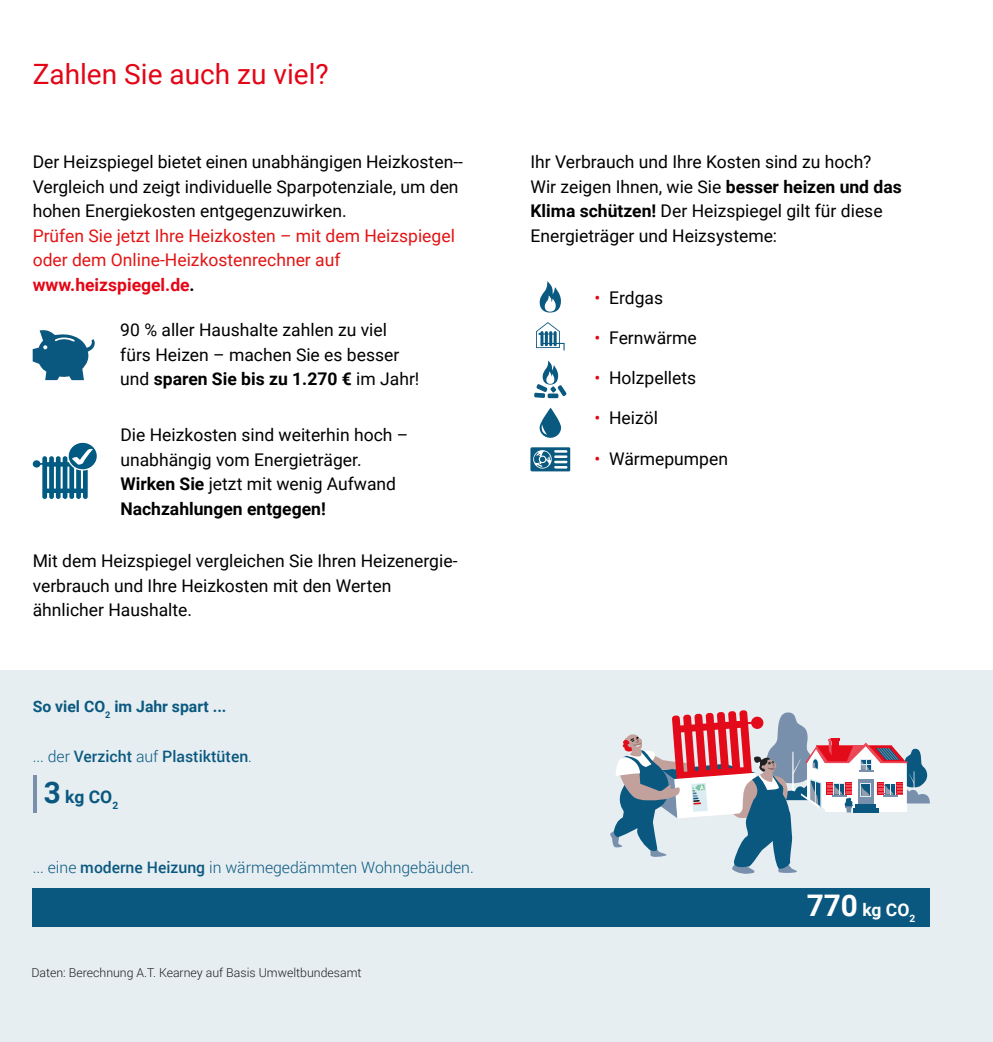
<style>
.page{position:relative;width:993px;height:1042px;background:#fff}
.page>*{position:absolute;margin:0;border:0;box-sizing:border-box;transform-origin:0 0}
.t1{font:28px "Roboto";color:#e30617}
.t2{font:17.5px/24.5px "Roboto";color:#000}
.t3{font:17.5px/24.5px "Roboto";color:#e21515}
.t4{font:700 17.5px "Roboto";color:#fff}
.t5{font:700 17.5px "Roboto";color:#0a587f}
.t6{font:300 15.75px "Roboto";color:#0a587f}
.t7{font:500 15.75px "Roboto";color:#0a587f}
.t8{font:700 15.75px "Roboto";color:#0a587f}
.t9{font:300 12.25px "Roboto";color:#1d1d1b}
.s1{font-weight:700;color:#e30617}
.s2{font-weight:700;color:#000}
.s3{font-weight:700}
.s4{font-weight:300}
.s5{font-size:29.75px}
.s6{font-weight:500}
.s7{color:#e30617}
</style>
<div class="page">
<div style="left:0;top:670px;width:992px;height:372px;background:#e6eef2"></div>
<svg style="left:33px;top:442px;width:64px;height:57px"></svg>
<svg style="left:33px;top:330px;width:62px;height:50px"></svg>
<svg style="left:534px;top:360px;width:32px;height:38px"></svg>
<svg style="left:536px;top:322px;width:28px;height:28px"></svg>
<svg style="left:539px;top:281px;width:22px;height:31px"></svg>
<div style="left:530px;top:447px;width:40px;height:24px;background:#0a5980"></div>
<svg style="left:534px;top:450px;width:33px;height:18px"></svg>
<svg style="left:539px;top:408px;width:22px;height:30px"></svg>
<div style="left:33px;top:888px;width:896px;height:38px;background:#0a587f"></div>
<hr style="left:33px;top:775px;width:4px;height:38px;background:#7990ad">
<svg style="left:610px;top:710px;width:320px;height:164px"></svg>
<h1 class="t1" style="left:33px;top:54px;width:297px">Zahlen Sie auch zu viel?</h1>
<p class="t2" style="left:33px;top:149px;width:429px;text-align:justify">Der Heizspiegel bietet einen unabhängigen Heizkosten--- Vergleich und zeigt individuelle Sparpotenziale, um den hohen Energiekosten entgegenzuwirken.</p>
<p class="t3" style="left:33px;top:222px;width:423px">Prüfen Sie jetzt Ihre Heizkosten – mit dem Heizspiegel oder dem Online-Heizkostenrechner auf <span class="s1">www.heizspiegel.de</span><span class="s2">.</span></p>
<p class="t2" style="left:120px;top:317px;width:300px">90 % aller Haushalte zahlen zu viel fürs Heizen – machen Sie es besser und <span class="s3">sparen Sie bis zu 1.270 €</span> im Jahr!</p>
<p class="t2" style="left:120px;top:422px;width:289px">Die Heizkosten sind weiterhin hoch – unabhängig vom Energieträger.<br><span class="s3">Wirken Sie</span> jetzt mit wenig Aufwand<br><span class="s3">Nachzahlungen entgegen!</span></p>
<p class="t2" style="left:33px;top:548px;width:423px">Mit dem Heizspiegel vergleichen Sie Ihren Heizenergie-- verbrauch und Ihre Heizkosten mit den Werten ähnlicher Haushalte.</p>
<p class="t8" style="left:33px;top:695px;width:195px">So viel CO<sub>2</sub> im Jahr spart ...</p>
<p class="t7" style="left:33px;top:745px;width:221px"><span class="s4">... der</span> Verzicht <span class="s4">auf</span> Plastiktüten<span class="s4">.</span></p>
<p class="t5" style="left:44px;top:785px;width:76px"><span class="s5">3</span> kg CO<sub>2</sub></p>
<p class="t6" style="left:33px;top:857px;width:442px">... eine <span class="s6">moderne Heizung</span> in wärmegedämmten Wohngebäuden.</p>
<p class="t9" style="left:31px;top:964px;width:331px">Daten: Berechnung A.T. Kearney auf Basis Umweltbundesamt</p>
<p class="t2" style="left:530px;top:149px;width:372px">Ihr Verbrauch und Ihre Kosten sind zu hoch?<br>Wir zeigen Ihnen, wie Sie <span class="s3">besser heizen und das Klima schützen!</span> Der Heizspiegel gilt für diese Energieträger und Heizsysteme:</p>
<p class="t2" style="left:594px;top:284px;width:70px"><span class="s7">•</span> Erdgas</p>
<p class="t2" style="left:594px;top:325px;width:104px"><span class="s7">•</span> Fernwärme</p>
<p class="t2" style="left:594px;top:365px;width:103px"><span class="s7">•</span> Holzpellets</p>
<p class="t2" style="left:594px;top:405px;width:65px"><span class="s7">•</span> Heizöl</p>
<p class="t2" style="left:594px;top:445px;width:135px"><span class="s7">•</span> Wärmepumpen</p>
<p class="t4" style="left:806px;top:898px;width:110px"><span class="s5">770</span> kg CO<sub>2</sub></p>
</div>
